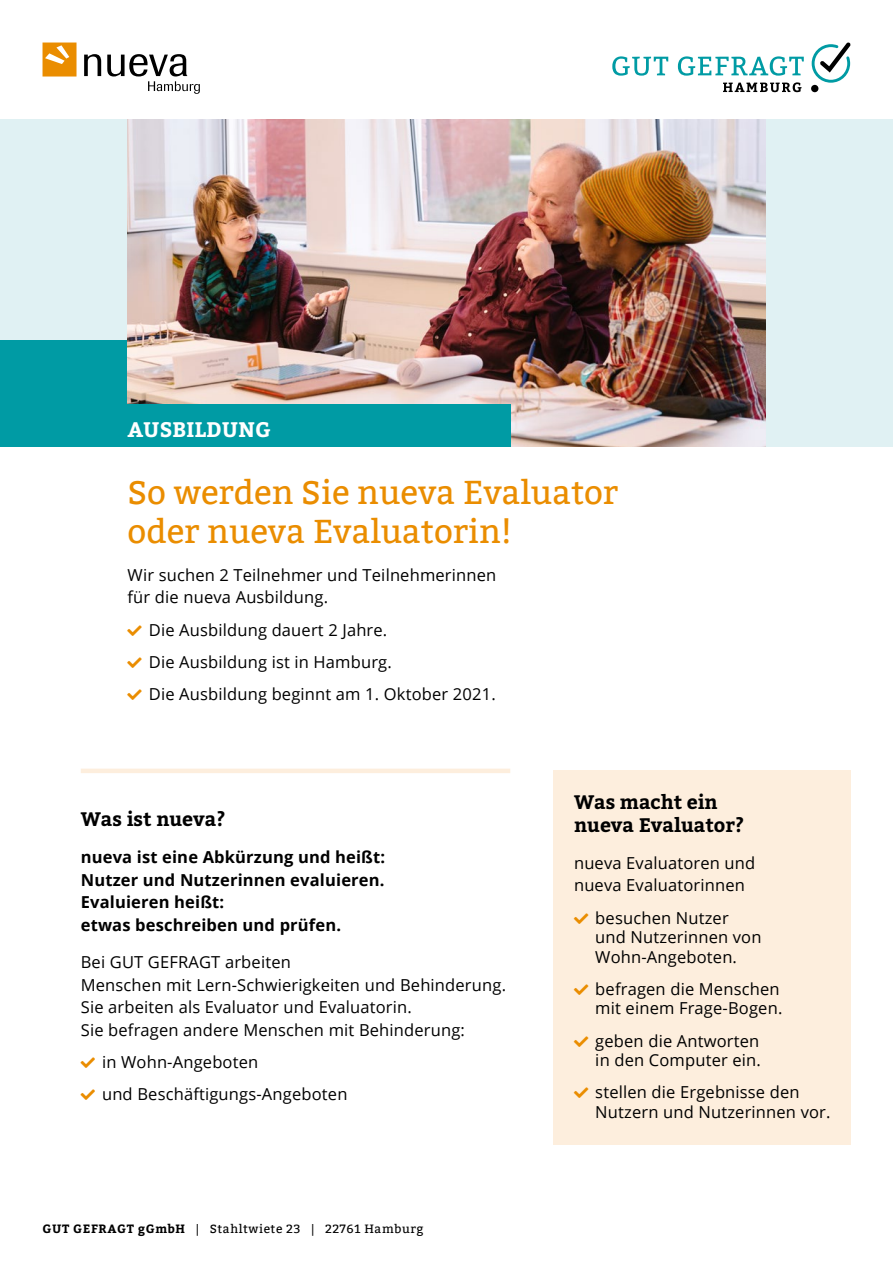
<style>
.page{position:relative;width:893px;height:1263px;background:#fff}
.page>*{position:absolute;margin:0;border:0;box-sizing:border-box;transform-origin:0 0}
.HL_1{font:33px/39px "Bitter";color:#ea8d00}
.Fliesstext{font:700 21px "Bitter";letter-spacing:.01em;color:#fff}
.HL_2{font:700 19.5px/22.5px "Bitter";color:#000}
.Liste_weit{font:16.5px/19.5px "Open Sans";letter-spacing:.01em;color:#000}
.Fliesstext-2{font:16.5px/22.5px "Open Sans";letter-spacing:.01em;color:#000}
.Fliesstext-3{font:700 16.5px/22.5px "Open Sans";letter-spacing:.01em;color:#000}
.t1{font:12px "Bitter";letter-spacing:.05em;color:#000}
.s1{color:#ea8d00}
.s2{font-weight:700}
</style>
<div class="page">
<div style="left:0;top:119px;width:893px;height:327px;background:#e0f1f3"></div>
<div style="left:0;top:340px;width:764px;height:106px;background:#009ba4"></div>
<svg style="left:84px;top:54px;width:17px;height:22px"></svg>
<svg style="left:107px;top:54px;width:93px;height:40px"></svg>
<svg style="left:43px;top:43px;width:34px;height:34px"></svg>
<img style="left:128px;top:119px;width:637px;height:327px">
<div style="left:553px;top:771px;width:297px;height:374px;background:#fdeedd"></div>
<hr style="left:81px;top:769px;width:429px;height:4px;background:#fdeedd">
<svg style="left:612px;top:56px;width:56px;height:20px"></svg>
<svg style="left:678px;top:56px;width:126px;height:20px"></svg>
<svg style="left:723px;top:82px;width:78px;height:10px"></svg>
<div style="left:811px;top:85px;width:7px;height:7px;background:#000;border-radius:50%"></div>
<svg style="left:812px;top:43px;width:38px;height:40px"></svg>
<div style="left:64px;top:404px;width:446px;height:42px;background:#009ba4"></div>
<p class="Fliesstext" style="left:128px;top:417px;width:145px">AUSBILDUNG</p>
<h1 class="HL_1" style="left:128px;top:474px;width:492px">So werden Sie nueva Evaluator oder nueva Evaluatorin!</h1>
<p class="Fliesstext-2" style="left:128px;top:563px;width:370px">Wir suchen 2 Teilnehmer und Teilnehmerinnen für die nueva Ausbildung.</p>
<p class="Liste_weit" style="left:128px;top:619px;width:261px"><span class="s1">■</span> Die Ausbildung dauert 2 Jahre.</p>
<p class="Liste_weit" style="left:128px;top:652px;width:266px"><span class="s1">■</span> Die Ausbildung ist in Hamburg.</p>
<p class="Liste_weit" style="left:128px;top:684px;width:370px"><span class="s1">■</span> Die Ausbildung beginnt am 1. Oktober 2021.</p>
<h2 class="HL_2" style="left:81px;top:808px;width:146px">Was ist nueva?</h2>
<p class="Fliesstext-3" style="left:81px;top:846px;width:306px">nueva ist eine Abkürzung und heißt:<br>Nutzer und Nutzerinnen evaluieren.<br>Evaluieren heißt:<br>etwas beschreiben und prüfen.</p>
<p class="Fliesstext-2" style="left:81px;top:951px;width:427px">Bei GUT GEFRAGT arbeiten<br>Menschen mit Lern-Schwierigkeiten und Behinderung.<br>Sie arbeiten als Evaluator und Evaluatorin.<br>Sie befragen andere Menschen mit Behinderung:</p>
<p class="Liste_weit" style="left:81px;top:1052px;width:179px"><span class="s1">■</span> in Wohn-Angeboten</p>
<p class="Liste_weit" style="left:81px;top:1084px;width:268px"><span class="s1">■</span> und Beschäftigungs-Angeboten</p>
<p class="t1" style="left:43px;top:1222px;width:383px"><span class="s2">GUT GEFRAGT gGmbH</span> | Stahltwiete 23 | 22761 Hamburg</p>
<h2 class="HL_2" style="left:574px;top:791px;width:172px">Was macht ein nueva Evaluator?</h2>
<p class="Fliesstext-2" style="left:574px;top:851px;width:183px">nueva Evaluatoren und nueva Evaluatorinnen</p>
<p class="Liste_weit" style="left:595px;top:907px;width:168px;text-indent:-21px"><span class="s1">■</span> besuchen Nutzer und Nutzerinnen von<br>Wohn-Angeboten.</p>
<p class="Liste_weit" style="left:574px;top:979px;width:210px;text-align:right"><span class="s1">■</span> befragen die Menschen mit einem Frage-Bogen.</p>
<p class="Liste_weit" style="left:574px;top:1030px;width:188px;text-align:right"><span class="s1">■</span> geben die Antworten in den Computer ein.</p>
<p class="Liste_weit" style="left:595px;top:1082px;width:237px;text-indent:-21px"><span class="s1">■</span> stellen die Ergebnisse den<br>Nutzern und Nutzerinnen vor.</p>
</div>
